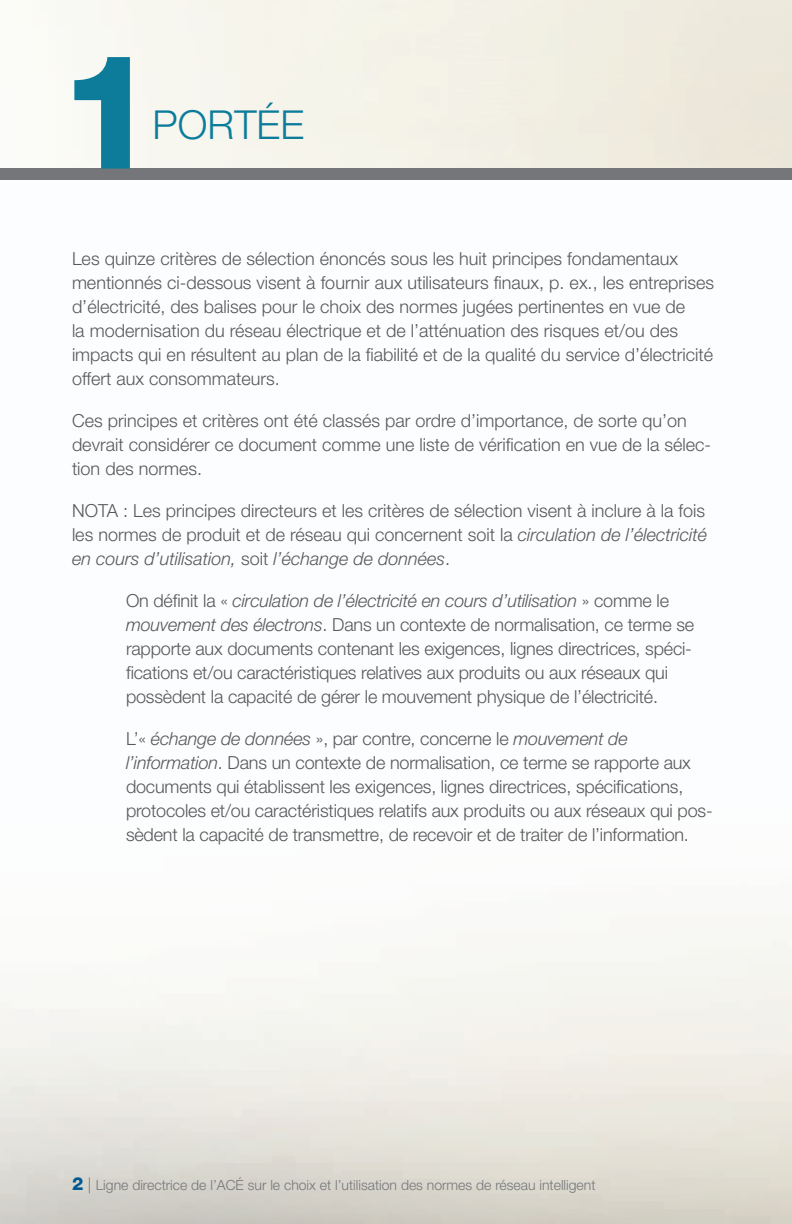
<style>
.page{position:relative;width:792px;height:1224px;background:#fff}
.page>*{position:absolute;margin:0;border:0;box-sizing:border-box;transform-origin:0 0}
.t1{font:800 160px "Helvetica Neue LT Std";color:#0c7c9a}
.t2{font:300 40px "Helvetica Neue LT Std";color:#0c7c9a}
.t3{font:300 18px/24px "Helvetica Neue LT Std";color:#57585a}
.t4{font:300 14px "Helvetica Neue LT Std";color:#757679}
.s1{font-style:italic}
.s2{font-weight:800;font-size:18px;color:#005890}
.s3{font-size:16px}
</style>
<div class="page">
<div style="left:0;top:168px;width:792px;height:12px;background:#757679"></div>
<h1 class="t1" style="left:58px;top:16px;width:102px">1</h1>
<h2 class="t2" style="left:153px;top:100px;width:153px">PORTÉE</h2>
<p class="t3" style="left:72px;top:246px;width:644px">Les quinze critères de sélection énoncés sous les huit principes fondamentaux mentionnés ci-dessous visent à fournir aux utilisateurs finaux, p. ex., les entreprises d’électricité, des balises pour le choix des normes jugées pertinentes en vue de<br>la modernisation du réseau électrique et de l’atténuation des risques et/ou des impacts qui en résultent au plan de la fiabilité et de la qualité du service d’électricité offert aux consommateurs.</p>
<p class="t3" style="left:72px;top:408px;width:641px">Ces principes et critères ont été classés par ordre d’importance, de sorte qu’on devrait considérer ce document comme une liste de vérification en vue de la sélec&shy;tion des normes.</p>
<p class="t3" style="left:72px;top:498px;width:637px;text-align:justify">NOTA : Les principes directeurs et les critères de sélection visent à inclure à la fois les normes de produit et de réseau qui concernent soit la <span class="s1">circulation de l’électricité en cours d’utilisation,</span> soit <span class="s1">l’échange de données</span>.</p>
<p class="t3" style="left:126px;top:588px;width:570px">On définit la « <span class="s1">circulation de l’électricité en cours d’utilisation</span> » comme le <span class="s1">mouvement des électrons</span>. Dans un contexte de normalisation, ce terme se rapporte aux documents contenant les exigences, lignes directrices, spéci&shy;fications et/ou caractéristiques relatives aux produits ou aux réseaux qui possèdent la capacité de gérer le mouvement physique de l’électricité.</p>
<p class="t3" style="left:126px;top:726px;width:588px">L’« <span class="s1">échange de données</span> », par contre, concerne le <span class="s1">mouvement de l’information</span>. Dans un contexte de normalisation, ce terme se rapporte aux documents qui établissent les exigences, lignes directrices, spécifications, protocoles et/ou caractéristiques relatifs aux produits ou aux réseaux qui pos&shy;sèdent la capacité de transmettre, de recevoir et de traiter de l’information.</p>
<p class="t4" style="left:72px;top:1177px;width:525px"><span class="s2">2</span> <span class="s3">|</span> Ligne directrice de l’ACÉ sur le choix et l’utilisation des normes de réseau intelligent</p>
</div>
